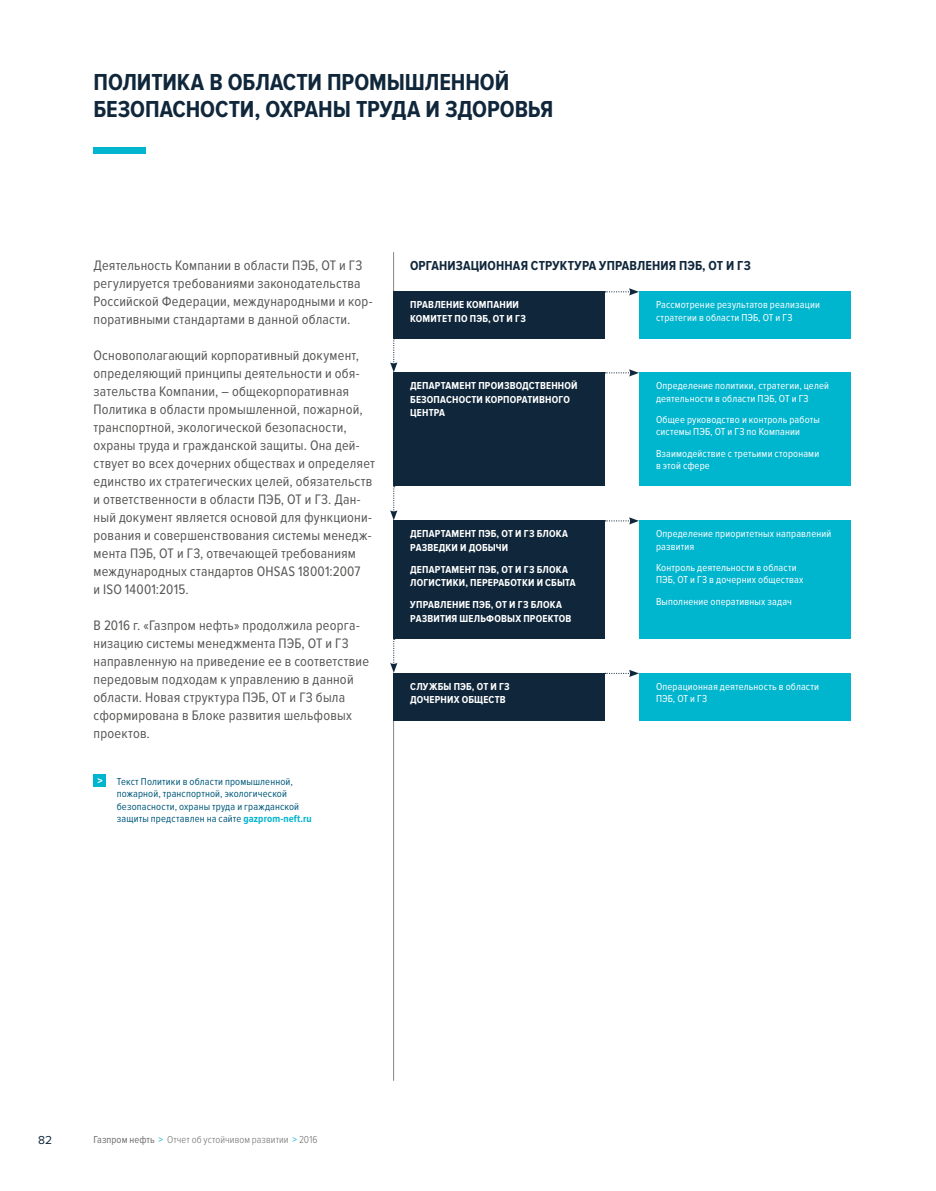
<style>
.page{position:relative;width:936px;height:1191px;background:#fff}
.page>*{position:absolute;margin:0;border:0;box-sizing:border-box;transform-origin:0 0}
.t1{font:700 24px/27px "Proxima Nova Cond";letter-spacing:-.005em;color:#10273b}
.t2{font:14.25px/18px "Proxima Nova Cond";letter-spacing:.015em;color:#575756}
.t3{font:700 13.5px "Proxima Nova Cond";letter-spacing:.01em;color:#10273b}
.t4{font:12px "Proxima Nova";color:#10273b}
.t5{font:10.5px/12.6px "Proxima Nova Cond";letter-spacing:.015em;color:#fff}
.t6{font:700 10.5px/13.5px "Proxima Nova Cond";letter-spacing:.015em;color:#fff}
.t7{font:10.5px/12.6px "Proxima Nova Cond";letter-spacing:.015em;color:#00597c}
.t8{font:300 10.5px "Proxima Nova Cond";letter-spacing:.005em;color:#706f6f}
.s1{font-weight:700;color:#00b5ce}
.s2{font-weight:400}
.s3{font-weight:400;color:#00b5ce}
</style>
<div class="page">
<hr style="left:393px;top:711px;width:1px;height:369px;background:#878787">
<div style="left:94px;top:147px;width:52px;height:6px;background:#00b5ce"></div>
<div style="left:94px;top:774px;width:12px;height:13px;background:#00b5ce"></div>
<svg style="left:98px;top:778px;width:4px;height:5px"></svg>
<hr style="left:393px;top:252px;width:1px;height:84px;background:#878787">
<svg style="left:605px;top:288px;width:34px;height:7px"></svg>
<svg style="left:604px;top:670px;width:35px;height:7px"></svg>
<svg style="left:605px;top:369px;width:34px;height:7px"></svg>
<svg style="left:605px;top:517px;width:34px;height:7px"></svg>
<div style="left:393px;top:291px;width:212px;height:47px;background:#10273b"></div>
<div style="left:393px;top:673px;width:212px;height:47px;background:#10273b"></div>
<div style="left:393px;top:372px;width:212px;height:114px;background:#10273b"></div>
<div style="left:393px;top:520px;width:212px;height:118px;background:#10273b"></div>
<div style="left:639px;top:291px;width:211px;height:47px;background:#00b5ce"></div>
<div style="left:639px;top:673px;width:211px;height:47px;background:#00b5ce"></div>
<div style="left:639px;top:372px;width:211px;height:114px;background:#00b5ce"></div>
<div style="left:639px;top:520px;width:211px;height:118px;background:#00b5ce"></div>
<svg style="left:390px;top:338px;width:7px;height:34px"></svg>
<svg style="left:390px;top:486px;width:7px;height:34px"></svg>
<svg style="left:390px;top:638px;width:7px;height:35px"></svg>
<h1 class="t1" style="left:94px;top:69px;width:461px">ПОЛИТИКА В ОБЛАСТИ ПРОМЫШЛЕННОЙ<br>БЕЗОПАСНОСТИ, ОХРАНЫ ТРУДА И ЗДОРОВЬЯ</h1>
<p class="t2" style="left:94px;top:257px;width:280px">Деятельность Компании в области ПЭБ, ОТ и ГЗ регулируется требованиями законодательства Российской Федерации, международными и кор&shy;поративными стандартами в данной области.</p>
<p class="t2" style="left:94px;top:347px;width:283px">Основополагающий корпоративный документ, определяющий принципы деятельности и обя&shy;зательства Компании, – общекорпоративная Политика в области промышленной, пожарной, транспортной, экологической безопасности, охраны труда и гражданской защиты. Она дей&shy;ствует во всех дочерних обществах и определяет единство их стратегических целей, обязательств и ответственности в области ПЭБ, ОТ и ГЗ. Дан&shy;ный документ является основой для функциони&shy;рования и совершенствования системы менедж&shy;мента ПЭБ, ОТ и ГЗ, отвечающей требованиям международных стандартов OHSAS 18001:2007<br>и ISO 14001:2015.</p>
<p class="t2" style="left:94px;top:617px;width:277px">В 2016 г. «Газпром нефть» продолжила реорга&shy;низацию системы менеджмента ПЭБ, ОТ и ГЗ направленную на приведение ее в соответствие передовым подходам к управлению в данной области. Новая структура ПЭБ, ОТ и ГЗ была сформирована в Блоке развития шельфовых проектов.</p>
<p class="t7" style="left:117px;top:775px;width:196px">Текст Политики в области промышленной, пожарной, транспортной, экологической безопасности, охраны труда и гражданской защиты представлен на сайте <span class="s1">gazprom-neft.ru</span></p>
<p class="t3" style="left:410px;top:258px;width:342px">ОРГАНИЗАЦИОННАЯ СТРУКТУРА УПРАВЛЕНИЯ ПЭБ, ОТ И ГЗ</p>
<p class="t6" style="left:410px;top:298px;width:117px">ПРАВЛЕНИЕ КОМПАНИИ<br>КОМИТЕТ ПО ПЭБ, ОТ И ГЗ</p>
<p class="t5" style="left:656px;top:298px;width:165px">Рассмотрение результатов реализации стратегии в области ПЭБ, ОТ и ГЗ</p>
<p class="t6" style="left:410px;top:379px;width:169px">ДЕПАРТАМЕНТ ПРОИЗВОДСТВЕННОЙ<br>БЕЗОПАСНОСТИ КОРПОРАТИВНОГО<br>ЦЕНТРА</p>
<p class="t5" style="left:656px;top:379px;width:174px">Определение политики, стратегии, целей деятельности в области ПЭБ, ОТ и ГЗ</p>
<p class="t5" style="left:656px;top:413px;width:165px">Общее руководство и контроль работы системы ПЭБ, ОТ и ГЗ по Компании</p>
<p class="t5" style="left:656px;top:447px;width:165px">Взаимодействие с третьими сторонами в этой сфере</p>
<p class="t6" style="left:410px;top:527px;width:159px">ДЕПАРТАМЕНТ ПЭБ, ОТ И ГЗ БЛОКА<br>РАЗВЕДКИ И ДОБЫЧИ</p>
<p class="t6" style="left:410px;top:563px;width:167px">ДЕПАРТАМЕНТ ПЭБ, ОТ И ГЗ БЛОКА<br>ЛОГИСТИКИ, ПЕРЕРАБОТКИ И СБЫТА</p>
<p class="t6" style="left:410px;top:598px;width:163px">УПРАВЛЕНИЕ ПЭБ, ОТ И ГЗ БЛОКА<br>РАЗВИТИЯ ШЕЛЬФОВЫХ ПРОЕКТОВ</p>
<p class="t5" style="left:656px;top:527px;width:177px">Определение приоритетных направлений развития</p>
<p class="t5" style="left:656px;top:561px;width:149px">Контроль деятельности в области<br>ПЭБ, ОТ и ГЗ в дочерних обществах</p>
<p class="t5" style="left:656px;top:595px;width:137px">Выполнение оперативных задач</p>
<p class="t6" style="left:410px;top:679px;width:101px">СЛУЖБЫ ПЭБ, ОТ И ГЗ<br>ДОЧЕРНИХ ОБЩЕСТВ</p>
<p class="t5" style="left:656px;top:680px;width:164px">Операционная деятельность в области<br>ПЭБ, ОТ и ГЗ</p>
<p class="t4" style="left:38px;top:1133px;width:16px">82</p>
<p class="t8" style="left:94px;top:1133px;width:225px"><span class="s2">Газпром нефть</span> <span class="s3">&gt;</span> Отчет об устойчивом развитии <span class="s3">&gt;</span> 2016</p>
</div>
